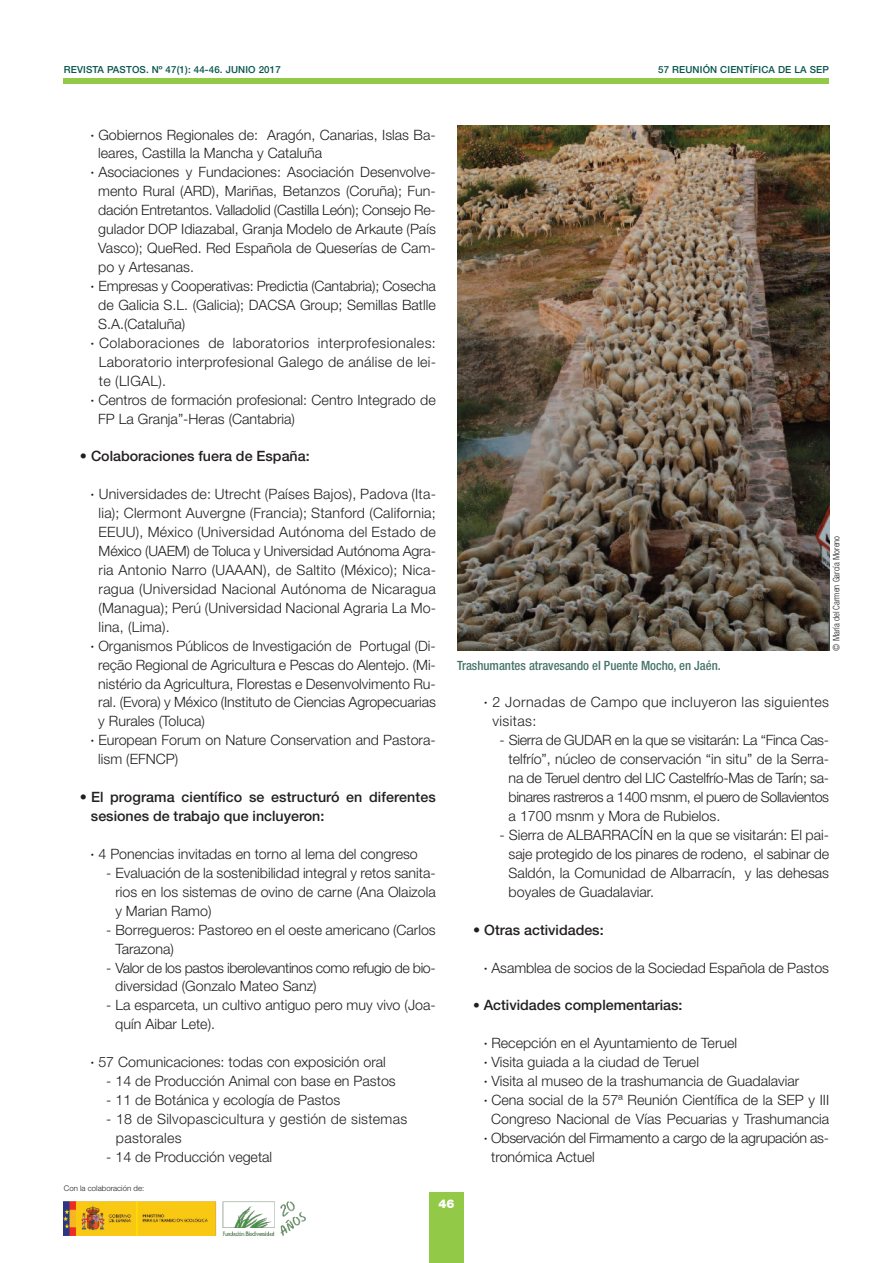
<style>
.page{position:relative;width:893px;height:1263px;background:#fff}
.page>*{position:absolute;margin:0;border:0;box-sizing:border-box;transform-origin:0 0}
.t1{font:300 14.25px/18.9px "Helvetica Neue LT Std";color:#231f20;text-align:justify}
.t2{font:500 14.25px/18.9px "Helvetica Neue LT Std";color:#231f20}
.t3{font:300 14.25px "Helvetica Neue LT Std";letter-spacing:-.02em;color:#231f20}
.t4{font:300 14.25px/18.9px "Helvetica Neue LT Std";letter-spacing:.02em;color:#231f20}
.t5{font:300 14.25px/18.9px "Helvetica Neue LT Std";letter-spacing:-.03em;color:#231f20}
.t6{font:300 14.25px/18.9px "Helvetica Neue LT Std";letter-spacing:.03em;color:#231f20}
.t7{font:300 14.25px "Helvetica Neue LT Std";letter-spacing:.025em;color:#231f20}
.t8{font:500 condensed 12.75px "Helvetica Neue LT Std";color:#467368}
.t9{font:900 12px "Helvetica Neue LT Std";color:#fff}
.t10{font:500 9.75px "Helvetica Neue LT Std";letter-spacing:.015em;color:#075649}
.t11{font:300 condensed 9px "Helvetica Neue LT Std";color:#231f20}
.t12{font:300 7.8px "Helvetica Neue LT Std";color:#231f20}
.s1{font-weight:500}
.s2{font-size:13.5px}
</style>
<div class="page">
<div style="left:64px;top:79px;width:765px;height:5px;background:#92c947"></div>
<div style="left:429px;top:1193px;width:34px;height:70px;background:#92c947"></div>
<img style="left:64px;top:1201px;width:241px;height:34px">
<img style="left:457px;top:125px;width:372px;height:526px">
<p class="t10" style="left:64px;top:66px;width:219px">REVISTA PASTOS. Nº 47(1): 44-46. JUNIO 2017</p>
<p class="t10" style="left:658px;top:66px;width:172px">57 REUNIÓN CIENTÍFICA DE LA SEP</p>
<p class="t1" style="left:91px;top:126px;width:347px"><span class="s1">·</span> Gobiernos Regionales de: Aragón, Canarias, Islas Ba-</p>
<p class="t1" style="left:98px;top:145px;width:225px">leares, Castilla la Mancha y Cataluña</p>
<p class="t1" style="left:91px;top:164px;width:347px"><span class="s1">·</span> Asociaciones y Fundaciones: Asociación Desenvolve-</p>
<p class="t1" style="left:98px;top:183px;width:339px">mento Rural (ARD), Mariñas, Betanzos (Coruña); Fun-</p>
<p class="t3" style="left:98px;top:205px;width:339px">dación Entretantos. Valladolid (Castilla León); Consejo Re-</p>
<p class="t1" style="left:98px;top:221px;width:339px">gulador DOP Idiazabal, Granja Modelo de Arkaute (País</p>
<p class="t1" style="left:98px;top:240px;width:339px">Vasco); QueRed. Red Española de Queserías de Cam-</p>
<p class="t1" style="left:98px;top:259px;width:97px">po y Artesanas.</p>
<p class="t1" style="left:91px;top:278px;width:347px"><span class="s1">·</span> Empresas y Cooperativas: Predictia (Cantabria); Cosecha</p>
<p class="t1" style="left:98px;top:297px;width:339px">de Galicia S.L. (Galicia); DACSA Group; Semillas Batlle</p>
<p class="t1" style="left:98px;top:316px;width:89px">S.A.(Cataluña)</p>
<p class="t7" style="left:91px;top:338px;width:347px"><span class="s1">·</span> Colaboraciones de laboratorios interprofesionales:</p>
<p class="t4" style="left:99px;top:353px;width:339px">Laboratorio interprofesional Galego de análise de lei-</p>
<p class="t1" style="left:99px;top:372px;width:69px">te (LIGAL).</p>
<p class="t1" style="left:91px;top:391px;width:347px"><span class="s1">·</span> Centros de formación profesional: Centro Integrado de</p>
<p class="t1" style="left:98px;top:410px;width:198px">FP La Granja”-Heras (Cantabria)</p>
<p class="t2" style="left:80px;top:448px;width:231px">• Colaboraciones fuera de España:</p>
<p class="t1" style="left:91px;top:486px;width:347px"><span class="s1">·</span> Universidades de: Utrecht (Países Bajos), Padova (Ita-</p>
<p class="t1" style="left:99px;top:505px;width:339px">lia); Clermont Auvergne (Francia); Stanford (California;</p>
<p class="t1" style="left:99px;top:524px;width:339px">EEUU), México (Universidad Autónoma del Estado de</p>
<p class="t1" style="left:99px;top:543px;width:339px">México (UAEM) de Toluca y Universidad Autónoma Agra-</p>
<p class="t1" style="left:99px;top:562px;width:339px">ria Antonio Narro (UAAAN), de Saltito (México); Nica-</p>
<p class="t1" style="left:99px;top:581px;width:339px">ragua (Universidad Nacional Autónoma de Nicaragua</p>
<p class="t1" style="left:99px;top:600px;width:339px">(Managua); Perú (Universidad Nacional Agraria La Mo-</p>
<p class="t1" style="left:99px;top:619px;width:73px">lina, (Lima).</p>
<p class="t1" style="left:91px;top:637px;width:347px"><span class="s1">·</span> Organismos Públicos de Investigación de Portugal (Di-</p>
<p class="t1" style="left:98px;top:656px;width:339px">reção Regional de Agricultura e Pescas do Alentejo. (Mi-</p>
<p class="t1" style="left:98px;top:675px;width:339px">nistério da Agricultura, Florestas e Desenvolvimento Ru-</p>
<p class="t1" style="left:98px;top:694px;width:339px">ral. (Evora) y México (Instituto de Ciencias Agropecuarias</p>
<p class="t1" style="left:98px;top:713px;width:108px">y Rurales (Toluca)</p>
<p class="t1" style="left:91px;top:732px;width:347px"><span class="s1">·</span> European Forum on Nature Conservation and Pastora-</p>
<p class="t1" style="left:98px;top:751px;width:81px">lism (EFNCP)</p>
<p class="t2" style="left:91px;top:789px;width:346px;text-indent:-11px">• El programa científico se estructuró en diferentes sesiones de trabajo que incluyeron:</p>
<p class="t1" style="left:91px;top:846px;width:329px"><span class="s1">·</span> 4 Ponencias invitadas en torno al lema del congreso</p>
<p class="t1" style="left:115px;top:865px;width:322px;text-indent:-9px">- Evaluación de la sostenibilidad integral y retos sanita&shy;rios en los sistemas de ovino de carne (Ana Olaizola y Marian Ramo)</p>
<p class="t1" style="left:115px;top:921px;width:322px;text-indent:-9px">- Borregueros: Pastoreo en el oeste americano (Carlos<br>Tarazona)</p>
<p class="t5" style="left:115px;top:959px;width:322px;text-indent:-9px">- Valor de los pastos iberolevantinos como refugio de bio&shy;diversidad (Gonzalo Mateo Sanz)</p>
<p class="t1" style="left:115px;top:997px;width:322px;text-indent:-9px">- La esparceta, un cultivo antiguo pero muy vivo (Joa&shy;quín Aibar Lete).</p>
<p class="t1" style="left:91px;top:1054px;width:297px"><span class="s1">·</span> 57 Comunicaciones: todas con exposición oral</p>
<p class="t1" style="left:106px;top:1073px;width:291px">- 14 de Producción Animal con base en Pastos</p>
<p class="t1" style="left:106px;top:1092px;width:236px">- 11 de Botánica y ecología de Pastos</p>
<p class="t4" style="left:116px;top:1111px;width:293px;text-indent:-10px">- 18 de Silvopascicultura y gestión de sistemas pastorales</p>
<p class="t1" style="left:106px;top:1149px;width:168px">- 14 de Producción vegetal</p>
<p class="t12" style="left:64px;top:1185px;width:82px">Con la colaboración de:</p>
<p class="t8" style="left:457px;top:660px;width:265px">Trashumantes atravesando el Puente Mocho, en Jaén.</p>
<p class="t11" style="left:833px;top:651px;width:116px;rotate:-90deg">© María del Carmen García Moreno</p>
<p class="t6" style="left:492px;top:694px;width:338px;text-indent:-8px"><span class="s1">·</span> 2 Jornadas de Campo que incluyeron las siguientes visitas:</p>
<p class="t1" style="left:509px;top:732px;width:322px;text-indent:-9px">- Sierra de GUDAR en la que se visitarán: La “Finca Cas&shy;telfrío”, núcleo de conservación “in situ” de la Serra&shy;na de Teruel dentro del LIC Castelfrío-Mas de Tarín; sa&shy;binares rastreros a 1400 msnm, el puero de Sollavientos a 1700 msnm y Mora de Rubielos.</p>
<p class="t1" style="left:509px;top:827px;width:322px;text-indent:-9px">- Sierra de ALBARRACíN en la que se visitarán: El pai&shy;saje protegido de los pinares de rodeno, el sabinar de Saldón, la Comunidad de Albarracín, y las dehesas boyales de Guadalaviar.</p>
<p class="t2" style="left:473px;top:921px;width:132px">• Otras actividades:</p>
<p class="t1" style="left:484px;top:959px;width:347px"><span class="s1">·</span> Asamblea de socios de la Sociedad Española de Pastos</p>
<p class="t2" style="left:473px;top:997px;width:211px"><span class="s2">•</span> Actividades complementarias:</p>
<p class="t1" style="left:484px;top:1035px;width:255px"><span class="s1">·</span> Recepción en el Ayuntamiento de Teruel</p>
<p class="t1" style="left:484px;top:1054px;width:217px"><span class="s1">·</span> Visita guiada a la ciudad de Teruel</p>
<p class="t1" style="left:484px;top:1073px;width:317px"><span class="s1">·</span> Visita al museo de la trashumancia de Guadalaviar</p>
<p class="t1" style="left:484px;top:1092px;width:347px"><span class="s1">·</span> Cena social de la 57ª Reunión Científica de la SEP y III</p>
<p class="t1" style="left:491px;top:1111px;width:339px">Congreso Nacional de Vías Pecuarias y Trashumancia</p>
<p class="t3" style="left:484px;top:1133px;width:347px"><span class="s1">·</span> Observación del Firmamento a cargo de la agrupación as-</p>
<p class="t1" style="left:491px;top:1149px;width:105px">tronómica Actuel</p>
<p class="t9" style="left:438px;top:1200px;width:18px">46</p>
</div>
